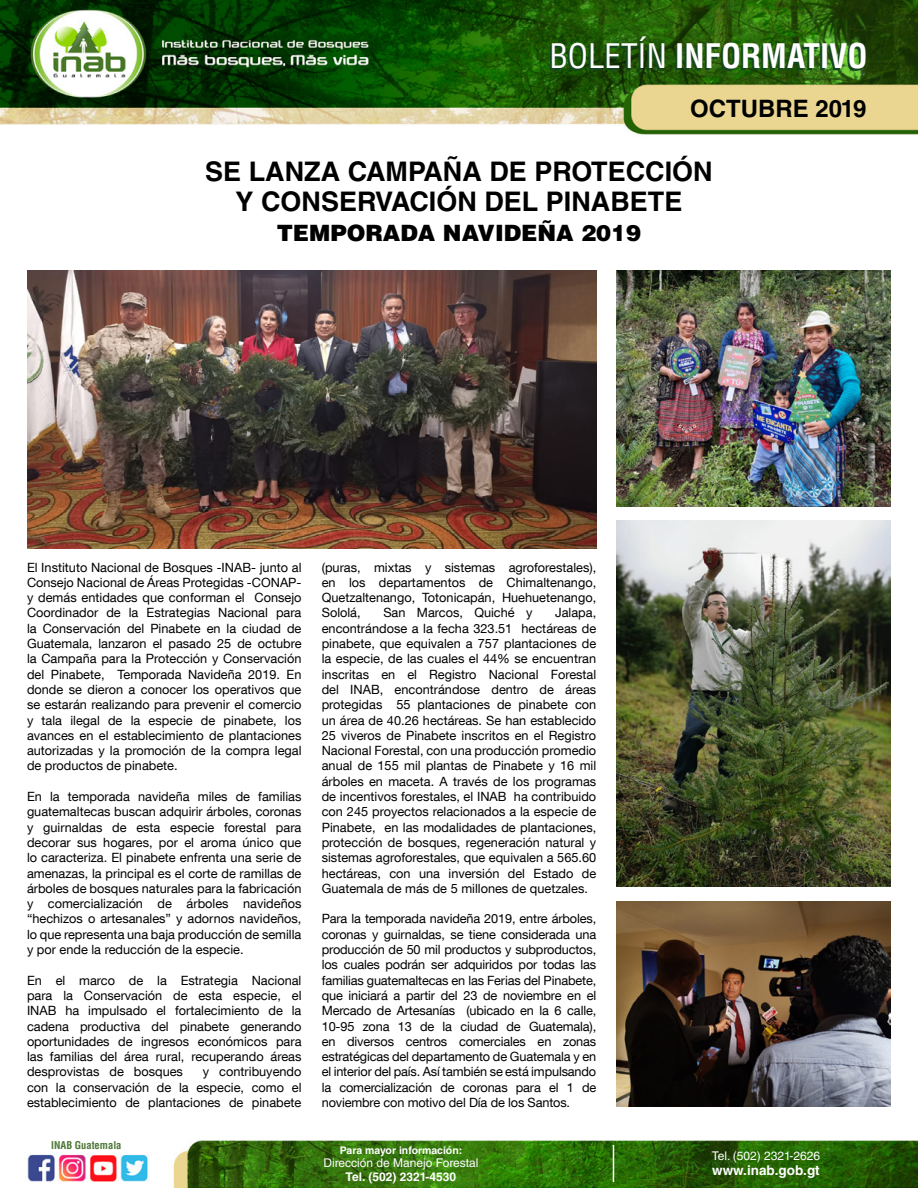
<style>
.page{position:relative;width:918px;height:1188px;background:#fff}
.page>*{position:absolute;margin:0;border:0;box-sizing:border-box;transform-origin:0 0}
.t1{font:700 condensed 33px "Helvetica LT Std";color:#fff}
.t2{font:700 27px/30px "Helvetica LT Std";color:#000;text-align:center}
.t3{font:700 24px "Helvetica LT Std";color:#000}
.t4{font:900 22.5px "Helvetica LT Std";color:#000}
.t5{font:700 13.5px "Helvetica LT Std";color:#fff}
.t6{font:12.75px/15.3px "Helvetica Neue LT Com";color:#000;text-align:justify}
.t7{font:12px "Helvetica LT Std";color:#fff}
.t8{font:700 12px "Helvetica LT Std";color:#fff}
.t9{font:700 10.5px "Helvetica LT Std";color:#fff}
.t10{font:700 condensed 10.5px "Helvetica LT Std";color:#4c7637}
.s1{font-weight:400}
</style>
<div class="page">
<img style="left:0;top:0;width:918px;height:1188px">
<svg style="left:550px;top:39px;width:314px;height:32px;background:#215812"></svg>
<hr style="left:613px;top:1145px;width:1px;height:37px;background:#fff">
<img style="left:616px;top:270px;width:275px;height:236px">
<img style="left:616px;top:901px;width:275px;height:206px">
<img style="left:616px;top:521px;width:275px;height:366px">
<img style="left:27px;top:270px;width:569px;height:279px">
<h1 class="t1" style="left:550px;top:35px;width:320px"><span class="s1">BOLETÍN</span> INFORMATIVO</h1>
<h3 class="t3" style="left:690px;top:94px;width:178px">OCTUBRE 2019</h3>
<h2 class="t2" style="left:205px;top:156px;width:509px">SE LANZA CAMPAÑA DE PROTECCIÓN<br>Y CONSERVACIÓN DEL PINABETE</h2>
<h3 class="t4" style="left:277px;top:219px;width:366px">TEMPORADA NAVIDEÑA 2019</h3>
<p class="t6" style="left:27px;top:559px;width:276px">El Instituto Nacional de Bosques -INAB- junto al Consejo Nacional de Áreas Protegidas -CONAP&shy;y demás entidades que conforman el Consejo Coordinador de la Estrategias Nacional para la Conservación del Pinabete en la ciudad de Guatemala, lanzaron el pasado 25 de octubre la Campaña para la Protección y Conservación del Pinabete, Temporada Navideña 2019. En donde se dieron a conocer los operativos que se estarán realizando para prevenir el comercio y tala ilegal de la especie de pinabete, los avances en el establecimiento de plantaciones autorizadas y la promoción de la compra legal de productos de pinabete.</p>
<p class="t6" style="left:27px;top:789px;width:276px">En la temporada navideña miles de familias guatemaltecas buscan adquirir árboles, coronas y guirnaldas de esta especie forestal para decorar sus hogares, por el aroma único que lo caracteriza. El pinabete enfrenta una serie de amenazas, la principal es el corte de ramillas de árboles de bosques naturales para la fabricación y comercialización de árboles navideños “hechizos o artesanales” y adornos navideños, lo que representa una baja producción de semilla y por ende la reducción de la especie.</p>
<p class="t6" style="left:27px;top:972px;width:276px">En el marco de la Estrategia Nacional para la Conservación de esta especie, el INAB ha impulsado el fortalecimiento de la cadena productiva del pinabete generando oportunidades de ingresos económicos para las familias del área rural, recuperando áreas desprovistas de bosques</p>
<p class="t6" style="left:27px;top:1064px;width:276px;text-indent:176px">y contribuyendo con la conservación de la especie, como el establecimiento de plantaciones de pinabete</p>
<p class="t10" style="left:51px;top:1139px;width:72px">INAB Guatemala</p>
<p class="t6" style="left:322px;top:559px;width:276px">(puras, mixtas y sistemas agroforestales), en los departamentos de Chimaltenango, Quetzaltenango, Totonicapán, Huehuetenango, Sololá,</p>
<p class="t6" style="left:383px;top:605px;width:151px">San Marcos, Quiché y</p>
<p class="t6" style="left:322px;top:605px;width:276px;text-indent:233px">Jalapa, encontrándose a la fecha 323.51 hectáreas de pinabete, que equivalen a 757 plantaciones de la especie, de las cuales el 44% se encuentran inscritas en el Registro Nacional Forestal del INAB, encontrándose dentro de áreas protegidas 55 plantaciones de pinabete con un área de 40.26 hectáreas. Se han establecido 25 viveros de Pinabete inscritos en el Registro Nacional Forestal, con una producción promedio anual de 155 mil plantas de Pinabete y 16 mil árboles en maceta. A través de los programas de incentivos forestales, el INAB ha contribuido con 245 proyectos relacionados a la especie de Pinabete, en las modalidades de plantaciones, protección de bosques, regeneración natural y sistemas agroforestales, que equivalen a 565.60 hectáreas, con una inversión del Estado de Guatemala de más de 5 millones de quetzales.</p>
<p class="t6" style="left:322px;top:911px;width:276px">Para la temporada navideña 2019, entre árboles, coronas y guirnaldas, se tiene considerada una producción de 50 mil productos y subproductos, los cuales podrán ser adquiridos por todas las familias guatemaltecas en las Ferias del Pinabete, que iniciará a partir del 23 de noviembre en el Mercado de Artesanías (ubicado en la 6 calle, 10-95 zona 13 de la ciudad de Guatemala), en diversos centros comerciales en zonas estratégicas del departamento de Guatemala y en el interior del país. Así también se está impulsando la comercialización de coronas para el 1 de noviembre con motivo del Día de los Santos.</p>
<p class="t9" style="left:340px;top:1143px;width:124px">Para mayor información:</p>
<p class="t7" style="left:323px;top:1156px;width:157px">Dirección de Manejo Forestal</p>
<p class="t8" style="left:346px;top:1169px;width:112px">Tel. (502) 2321-4530</p>
<p class="t7" style="left:712px;top:1149px;width:110px">Tel. (502) 2321-2626</p>
<p class="t5" style="left:712px;top:1162px;width:109px">www.inab.gob.gt</p>
</div>
